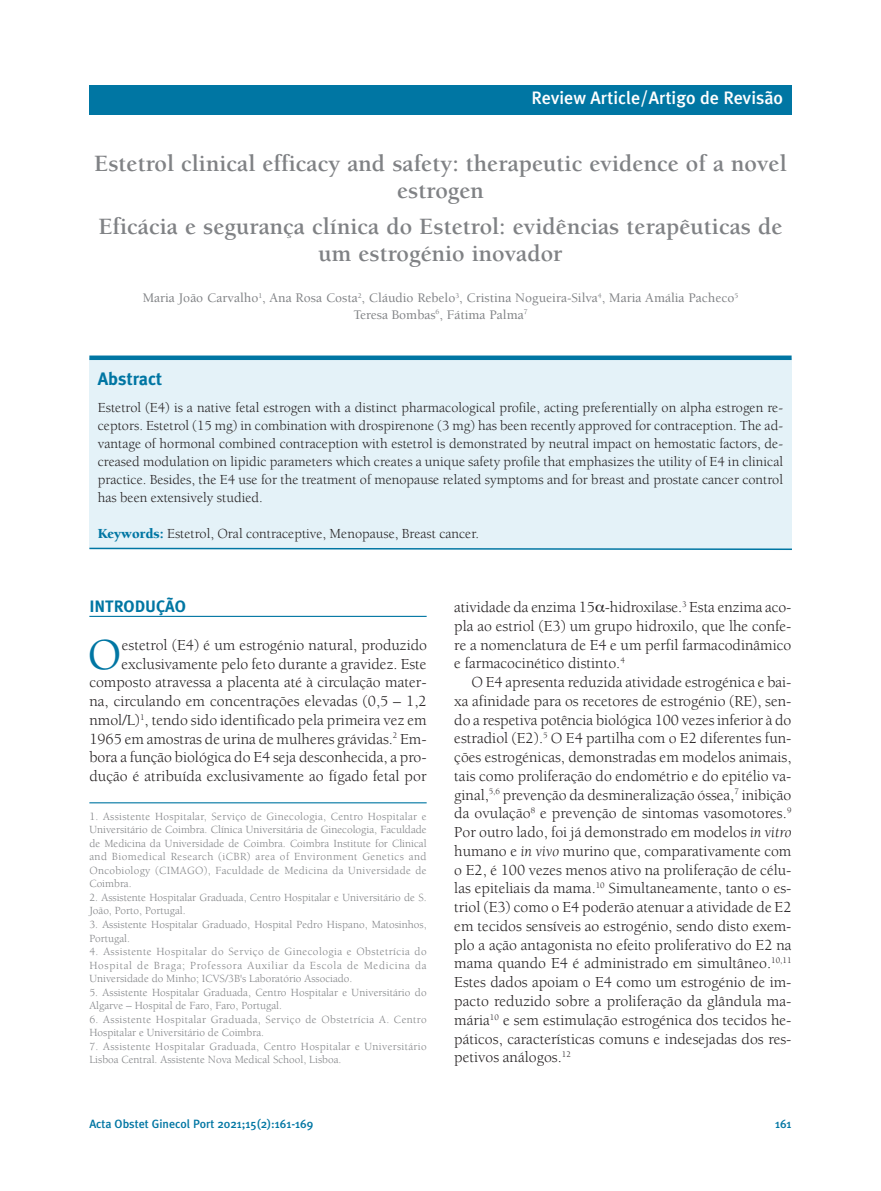
<style>
.page{position:relative;width:881px;height:1191px;background:#fff}
.page>*{position:absolute;margin:0;border:0;box-sizing:border-box;transform-origin:0 0}
.t1{font:500 45.3px "Berkeley";color:#0076a3}
.t2{font:700 24px/27px "Berkeley";color:#808285;text-align:center}
.t3{font:500 18px "Meta Plus";color:#fff}
.t4{font:700 18px "Meta Plus";color:#0076a3}
.t5{font:700 16.5px "Meta Plus";color:#0076a3}
.t6{font:15.75px/18.8px "Berkeley";color:#231f20;text-align:justify}
.t7{font:14.25px/18px "Berkeley";color:#231f20;text-align:justify}
.t8{font:500 13.5px/16.5px "Berkeley";color:#808285;text-align:center}
.t9{font:500 12px "Meta Plus";color:#0076a3}
.t10{font:11.25px/13.5px "Berkeley";color:#808285}
.t11{font:11.25px/13.5px "Berkeley";letter-spacing:.03em;color:#808285}
.t12{font:11.25px/13.5px "Berkeley";letter-spacing:.035em;color:#808285}
.s1{font-weight:900;color:#0076a3}
.s2{font-style:italic}
</style>
<div class="page">
<div style="left:89px;top:85px;width:702px;height:29px;background:#0076a3"></div>
<hr style="left:89px;top:802px;width:337px;height:1px;background:#0076a3">
<div style="left:89px;top:358px;width:702px;height:190px;background:#e4f2f8"></div>
<div style="left:89px;top:355px;width:702px;height:5px;background:#0076a3"></div>
<svg style="left:89px;top:547px;width:703px;height:3px"></svg>
<hr style="left:89px;top:616px;width:337px;height:1px;background:#0076a3">
<p class="t3" style="left:531px;top:88px;width:253px">Review Article/Artigo de Revisão</p>
<h2 class="t2" style="left:94px;top:152px;width:694px">Estetrol clinical efficacy and safety: therapeutic evidence of a novel estrogen</h2>
<h2 class="t2" style="left:98px;top:214px;width:685px">Eficácia e segurança clínica do Estetrol: evidências terapêuticas de um estrogénio inovador</h2>
<p class="t8" style="left:143px;top:291px;width:596px">Maria João Carvalho<sup>1</sup>, Ana Rosa Costa<sup>2</sup>, Cláudio Rebelo<sup>3</sup>, Cristina Nogueira-Silva<sup>4</sup>, Maria Amália Pacheco<sup>5<br></sup>Teresa Bombas<sup>6</sup>, Fátima Palma<sup>7</sup></p>
<p class="t4" style="left:98px;top:368px;width:66px">Abstract</p>
<p class="t7" style="left:98px;top:399px;width:686px">Estetrol (E4) is a native fetal estrogen with a distinct pharmacological profile, acting preferentially on alpha estrogen re&shy;ceptors. Estetrol (15 mg) in combination with drospirenone (3 mg) has been recently approved for contraception. The ad&shy;vantage of hormonal combined contraception with estetrol is demonstrated by neutral impact on hemostatic factors, de&shy;creased modulation on lipidic parameters which creates a unique safety profile that emphasizes the utility of E4 in clinical practice. Besides, the E4 use for the treatment of menopause related symptoms and for breast and prostate cancer control has been extensively studied.</p>
<p class="t7" style="left:98px;top:525px;width:382px"><span class="s1">Keywords:</span> Estetrol, Oral contraceptive, Menopause, Breast cancer.</p>
<p class="t5" style="left:89px;top:597px;width:98px">INTRODUÇÃO</p>
<h1 class="t1" style="left:88px;top:636px;width:35px">O</h1>
<p class="t6" style="left:89px;top:637px;width:339px;text-align:right">estetrol (E4) é um estrogénio natural, produzido exclusivamente pelo feto durante a gravidez. Este composto atravessa a placenta até à circulação mater&shy;na, circulando em concentrações elevadas (0,5 – 1,2 nmol/L)<sup>1</sup>, tendo sido identificado pela primeira vez em 1965 em amostras de urina de mulheres grávidas.<sup>2</sup> Em&shy;bora a função biológica do E4 seja desconhecida, a pro&shy;dução é atribuída exclusivamente ao fígado fetal por</p>
<p class="t10" style="left:89px;top:810px;width:338px;text-align:justify">1. Assistente Hospitalar, Serviço de Ginecologia, Centro Hospitalar e Universitário de Coimbra. Clínica Universitária de Ginecologia, Faculdade de Medicina da Universidade de Coimbra. Coimbra Institute for Clinical and Biomedical Research (iCBR) area of Environment Genetics and Oncobiology (CIMAGO), Faculdade de Medicina da Universidade de Coimbra.</p>
<p class="t10" style="left:89px;top:891px;width:338px">2. Assistente Hospitalar Graduada, Centro Hospitalar e Universitário de S.<br>João, Porto, Portugal.</p>
<p class="t10" style="left:89px;top:918px;width:338px">3. Assistente Hospitalar Graduado, Hospital Pedro Hispano, Matosinhos,<br>Portugal.</p>
<p class="t10" style="left:89px;top:945px;width:338px;text-align:justify">4. Assistente Hospitalar do Serviço de Ginecologia e Obstetrícia do Hospital de Braga; Professora Auxiliar da Escola de Medicina da Universidade do Minho; ICVS/3B's Laboratório Associado.</p>
<p class="t10" style="left:89px;top:986px;width:338px">5. Assistente Hospitalar Graduada, Centro Hospitalar e Universitário do<br>Algarve – Hospital de Faro, Faro, Portugal.</p>
<p class="t12" style="left:89px;top:1013px;width:338px">6. Assistente Hospitalar Graduada, Serviço de Obstetrícia A. Centro<br>Hospitalar e Universitário de Coimbra.</p>
<p class="t11" style="left:89px;top:1040px;width:338px">7. Assistente Hospitalar Graduada, Centro Hospitalar e Universitário<br>Lisboa Central. Assistente Nova Medical School, Lisboa.</p>
<p class="t6" style="left:454px;top:599px;width:338px">atividade da enzima 15 -hidroxilase.<sup>3</sup> Esta enzima aco&shy;pla ao estriol (E3) um grupo hidroxilo, que lhe confe&shy;re a nomenclatura de E4 e um perfil farmacodinâmico e farmacocinético distinto.<sup>4</sup></p>
<p class="t6" style="left:454px;top:674px;width:338px;text-indent:17px">O E4 apresenta reduzida atividade estrogénica e bai&shy;xa afinidade para os recetores de estrogénio (RE), sen&shy;do a respetiva potência biológica 100 vezes inferior à do estradiol (E2).<sup>5</sup> O E4 partilha com o E2 diferentes fun&shy;ções estrogénicas, demonstradas em modelos animais, tais como proliferação do endométrio e do epitélio va&shy;ginal,<sup>5,6</sup> prevenção da desmineralização óssea,<sup>7</sup> inibição da ovulação<sup>8</sup> e prevenção de sintomas vasomotores.<sup>9<br></sup>Por outro lado, foi já demonstrado em modelos <span class="s2">in vitro </span>humano e <span class="s2">in vivo</span> murino que, comparativamente com o E2, é 100 vezes menos ativo na proliferação de célu&shy;las epiteliais da mama.<sup>10</sup> Simultaneamente, tanto o es&shy;triol (E3) como o E4 poderão atenuar a atividade de E2 em tecidos sensíveis ao estrogénio, sendo disto exem&shy;plo a ação antagonista no efeito proliferativo do E2 na mama quando E4 é administrado em simultâneo.<sup>10,11<br></sup>Estes dados apoiam o E4 como um estrogénio de im&shy;pacto reduzido sobre a proliferação da glândula ma&shy;mária<sup>10</sup> e sem estimulação estrogénica dos tecidos he&shy;páticos, características comuns e indesejadas dos res&shy;petivos análogos.<sup>12</sup></p>
<p class="t9" style="left:89px;top:1117px;width:225px">Acta Obstet Ginecol Port 2021;15(2):161-169</p>
<p class="t9" style="left:774px;top:1117px;width:18px">161</p>
</div>
